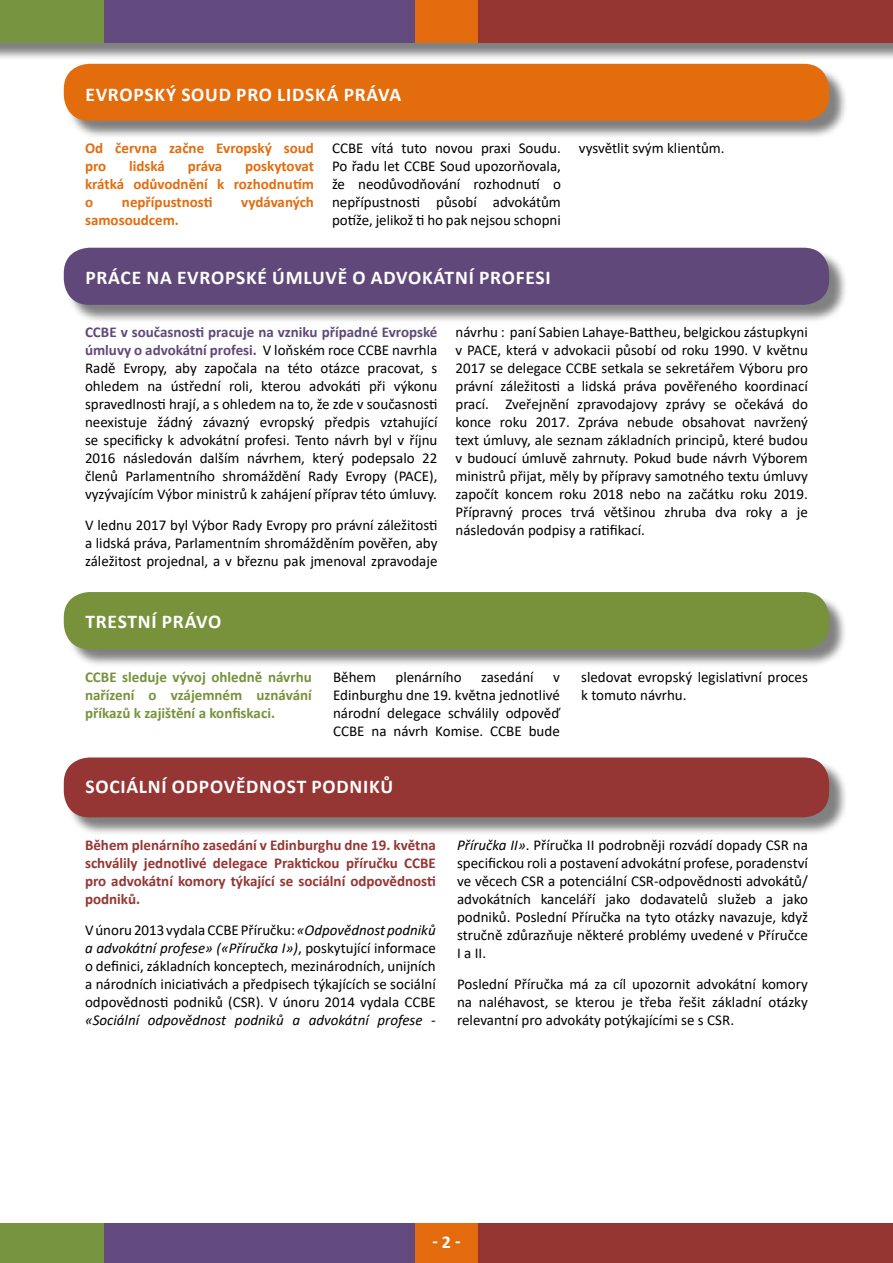
<style>
.page{position:relative;width:893px;height:1263px;background:#fff}
.page>*{position:absolute;margin:0;border:0;box-sizing:border-box;transform-origin:0 0}
.t1{font:700 19.5px "Calibri";letter-spacing:.04em;color:#fff}
.t2{font:700 18px "Calibri";color:#fff}
.t3{font:15px/18px "Calibri";color:#000;text-align:justify}
.t4{font:700 15px/18px "Calibri";color:#953634;text-align:justify}
.t5{font:700 15px/18px "Calibri";color:#e36c0d}
.t6{font:700 15px/18px "Calibri";color:#77923b;text-align:justify}
.t7{font:italic 15px "Calibri";color:#000}
.s1{font-weight:700;color:#60497a}
.s2{font-style:italic}
</style>
<div class="page">
<div style="left:478px;top:1223px;width:415px;height:40px;background:#953633"></div>
<div style="left:103px;top:1223px;width:312px;height:40px;background:#62497e"></div>
<div style="left:415px;top:1223px;width:63px;height:40px;background:#e46b0d"></div>
<div style="left:0;top:1223px;width:103px;height:40px;background:#779441"></div>
<div style="left:0;top:0;width:893px;height:61px;background:#000;opacity:.5"></div>
<div style="left:478px;top:0;width:415px;height:43px;background:#953633"></div>
<div style="left:103px;top:0;width:312px;height:43px;background:#62497e"></div>
<div style="left:415px;top:0;width:63px;height:43px;background:#e46b0d"></div>
<div style="left:0;top:0;width:103px;height:43px;background:#779441"></div>
<div style="left:66px;top:250px;width:782px;height:74px;background:#000;opacity:.5"></div>
<div style="left:64px;top:248px;width:765px;height:57px;background:#60497a;border-radius:26px"></div>
<div style="left:66px;top:66px;width:782px;height:73px;background:#000;opacity:.5"></div>
<div style="left:64px;top:64px;width:765px;height:57px;background:#e36c0d;border-radius:26px"></div>
<div style="left:66px;top:760px;width:782px;height:76px;background:#000;opacity:.5"></div>
<div style="left:64px;top:757px;width:765px;height:60px;background:#953634;border-radius:26px"></div>
<div style="left:66px;top:594px;width:782px;height:74px;background:#000;opacity:.5"></div>
<div style="left:64px;top:592px;width:765px;height:57px;background:#77923b;border-radius:26px"></div>
<h1 class="t1" style="left:85px;top:80px;width:317px">EVROPSKÝ SOUD PRO LIDSKÁ PRÁVA</h1>
<p class="t5" style="left:85px;top:139px;width:230px">Od června začne Evropský soud pro</p>
<p class="t5" style="left:129px;top:157px;width:37px">lidská</p>
<p class="t5" style="left:188px;top:157px;width:36px">práva</p>
<p class="t5" style="left:85px;top:157px;width:230px;text-align:justify;text-indent:160px">poskytovat krátká odůvodnění k rozhodnutím o</p>
<p class="t5" style="left:122px;top:193px;width:92px">nepřípustnosti</p>
<p class="t5" style="left:241px;top:193px;width:74px">vydávaných</p>
<p class="t5" style="left:85px;top:211px;width:95px">samosoudcem.</p>
<p class="t3" style="left:332px;top:139px;width:230px">CCBE vítá tuto novou praxi Soudu.<br>Po řadu let CCBE Soud upozorňovala, že neodůvodňování rozhodnutí o nepřípustnosti působí advokátům potíže, jelikož ti ho pak nejsou schopni</p>
<p class="t3" style="left:579px;top:139px;width:147px">vysvětlit svým klientům.</p>
<h1 class="t1" style="left:85px;top:263px;width:467px">PRÁCE NA EVROPSKÉ ÚMLUVĚ O ADVOKÁTNÍ PROFESI</h1>
<p class="t3" style="left:85px;top:323px;width:354px"><span class="s1">CCBE v současnosti pracuje na vzniku případné Evropské úmluvy o advokátní profesi.</span> V loňském roce CCBE navrhla Radě Evropy, aby započala na této otázce pracovat, s ohledem na ústřední roli, kterou advokáti při výkonu spravedlnosti hrají, a s ohledem na to, že zde v současnosti neexistuje žádný závazný evropský předpis vztahující se specificky k advokátní profesi. Tento návrh byl v říjnu 2016 následován dalším návrhem, který podepsalo 22 členů Parlamentního shromáždění Rady Evropy (PACE), vyzývajícím Výbor ministrů k zahájení příprav této úmluvy.</p>
<p class="t3" style="left:85px;top:516px;width:354px">V lednu 2017 byl Výbor Rady Evropy pro právní záležitosti a lidská práva, Parlamentním shromážděním pověřen, aby záležitost projednal, a v březnu pak jmenoval zpravodaje</p>
<h1 class="t1" style="left:85px;top:608px;width:137px">TRESTNÍ PRÁVO</h1>
<p class="t3" style="left:455px;top:323px;width:354px">návrhu : paní Sabien Lahaye-Battheu, belgickou zástupkyni v PACE, která v advokacii působí od roku 1990. V květnu 2017 se delegace CCBE setkala se sekretářem Výboru pro právní záležitosti a lidská práva pověřeného koordinací prací. Zveřejnění zpravodajovy zprávy se očekává do konce roku 2017. Zpráva nebude obsahovat navržený text úmluvy, ale seznam základních principů, které budou v budoucí úmluvě zahrnuty. Pokud bude návrh Výborem ministrů přijat, měly by přípravy samotného textu úmluvy započít koncem roku 2018 nebo na začátku roku 2019.<br>Přípravný proces trvá většinou zhruba dva roky a je následován podpisy a ratifikací.</p>
<p class="t6" style="left:85px;top:667px;width:228px">CCBE sleduje vývoj ohledně návrhu nařízení o vzájemném uznávání příkazů k zajištění a konfiskaci.</p>
<p class="t3" style="left:333px;top:667px;width:44px">Během</p>
<p class="t3" style="left:395px;top:667px;width:68px">plenárního</p>
<p class="t3" style="left:481px;top:667px;width:54px">zasedání</p>
<p class="t3" style="left:333px;top:667px;width:228px;text-indent:220px">v Edinburghu dne 19. května jednotlivé národní delegace schválily odpověď CCBE na návrh Komise. CCBE bude</p>
<p class="t3" style="left:581px;top:667px;width:228px">sledovat evropský legislativní proces k tomuto návrhu.</p>
<h1 class="t1" style="left:85px;top:773px;width:309px">SOCIÁLNÍ ODPOVĚDNOST PODNIKŮ</h1>
<p class="t4" style="left:85px;top:836px;width:352px">Během plenárního zasedání v Edinburghu dne 19. května schválily jednotlivé delegace Praktickou příručku CCBE pro advokátní komory týkající se sociální odpovědnosti podniků.</p>
<p class="t3" style="left:85px;top:920px;width:352px">V únoru 2013 vydala CCBE Příručku: <span class="s2">«Odpovědnost podniků a advokátní profese» («Příručka I»)</span>, poskytující informace o definici, základních konceptech, mezinárodních, unijních a národních iniciativách a předpisech týkajících se sociální odpovědnosti podniků (CSR). V únoru 2014 vydala CCBE</p>
<p class="t7" style="left:85px;top:1009px;width:352px">«Sociální odpovědnost podniků a advokátní profese -</p>
<p class="t3" style="left:457px;top:835px;width:352px"><span class="s2">Příručka II»</span>. Příručka II podrobněji rozvádí dopady CSR na specifickou roli a postavení advokátní profese, poradenství ve věcech CSR a potenciální CSR-odpovědnosti advokátů/ advokátních kanceláří jako dodavatelů služeb a jako podniků. Poslední Příručka na tyto otázky navazuje, když stručně zdůrazňuje některé problémy uvedené v Příručce I a II.</p>
<p class="t3" style="left:457px;top:974px;width:352px">Poslední Příručka má za cíl upozornit advokátní komory na naléhavost, se kterou je třeba řešit základní otázky relevantní pro advokáty potýkajícími se s CSR.</p>
<p class="t2" style="left:432px;top:1230px;width:30px">- 2 -</p>
</div>
